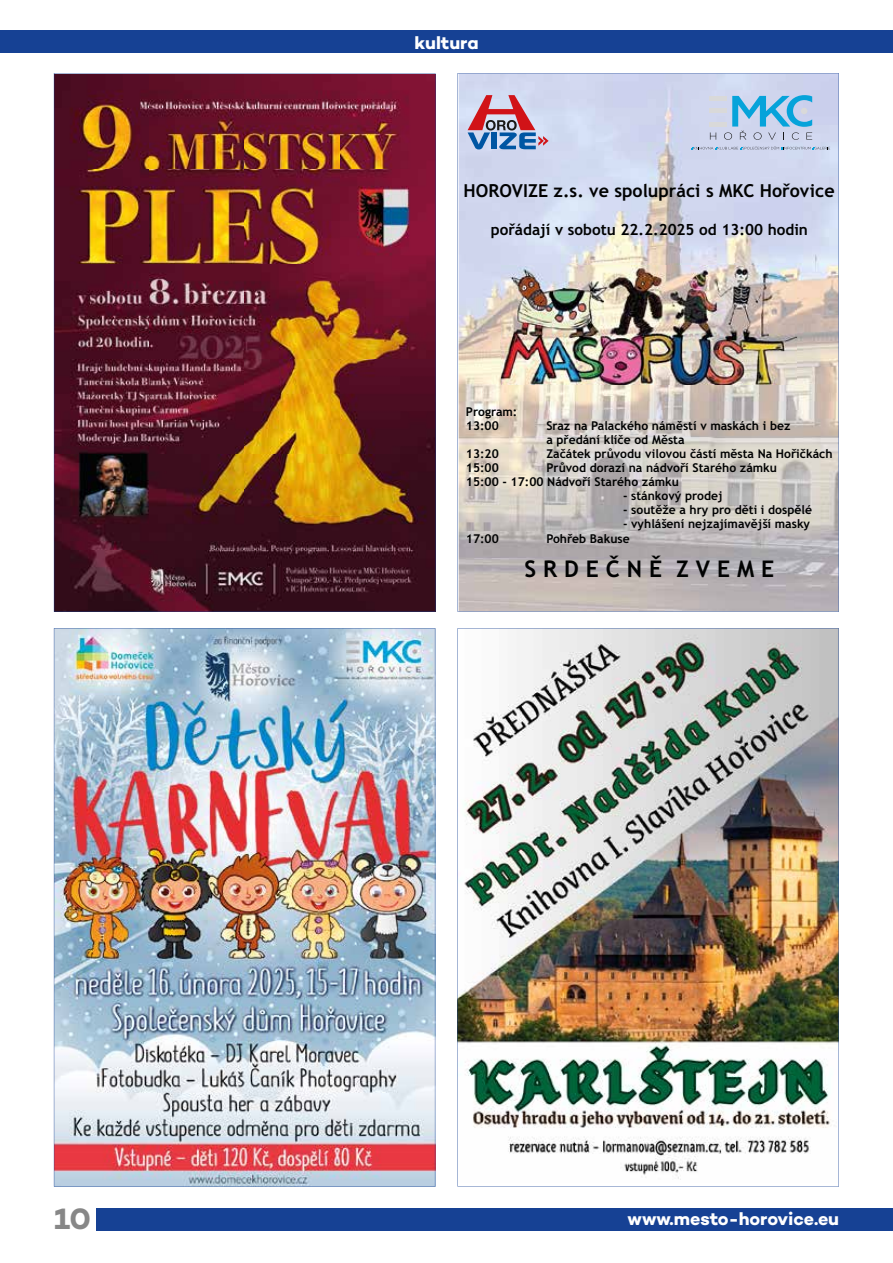
<style>
.page{position:relative;width:893px;height:1263px;background:#fff}
.page>*{position:absolute;margin:0;border:0;box-sizing:border-box;transform-origin:0 0}
.t1{font:700 30px "Campton";color:#878787}
.t2{font:700 22.95px "Trebuchet MS";color:#010202}
.t3{font:700 18px "Campton";color:#fff}
.t4{font:700 17.85px "Trebuchet MS";color:#010202}
.t5{font:700 15.3px "Trebuchet MS";color:#010202}
.t6{font:700 12.15px/14.1px "Trebuchet MS";color:#010202}
</style>
<div class="page">
<div style="left:97px;top:1208px;width:796px;height:22px;background:#164194"></div>
<div style="left:0;top:31px;width:893px;height:22px;background:#164194"></div>
<img style="left:458px;top:73px;width:381px;height:539px">
<img style="left:54px;top:628px;width:381px;height:558px">
<img style="left:458px;top:628px;width:381px;height:558px">
<img style="left:54px;top:73px;width:381px;height:539px">
<h3 class="t3" style="left:414px;top:31px;width:66px">kultura</h3>
<h3 class="t4" style="left:464px;top:180px;width:373px">HOROVIZE z.s. ve spolupráci s MKC Hořovice</h3>
<p class="t5" style="left:491px;top:220px;width:319px">pořádají v sobotu 22.2.2025 od 13:00 hodin</p>
<p class="t6" style="left:466px;top:404px;width:53px">Program:<br>13:00</p>
<p class="t6" style="left:546px;top:418px;width:246px">Sraz na Palackého náměstí v maskách i bez a předání klíče od Města</p>
<p class="t6" style="left:466px;top:447px;width:34px">13:20</p>
<p class="t6" style="left:546px;top:447px;width:288px">Začátek průvodu vilovou částí města Na Hořičkách</p>
<p class="t6" style="left:466px;top:461px;width:34px">15:00</p>
<p class="t6" style="left:466px;top:461px;width:313px;text-indent:80px">Průvod dorazí na nádvoří Starého zámku<br>15:00 - 17:00 Nádvoří Starého zámku</p>
<p class="t6" style="left:623px;top:489px;width:101px">- stánkový prodej</p>
<p class="t6" style="left:623px;top:503px;width:190px">- soutěže a hry pro děti i dospělé</p>
<p class="t6" style="left:623px;top:517px;width:188px">- vyhlášení nejzajímavější masky</p>
<p class="t6" style="left:466px;top:531px;width:34px">17:00</p>
<p class="t6" style="left:546px;top:531px;width:85px">Pohřeb Bakuse</p>
<h2 class="t2" style="left:524px;top:554px;width:251px">S R D E Č N Ě Z V E M E</h2>
<h1 class="t1" style="left:54px;top:1200px;width:38px">10</h1>
<h3 class="t3" style="left:628px;top:1208px;width:213px">www.mesto-horovice.eu</h3>
</div>
